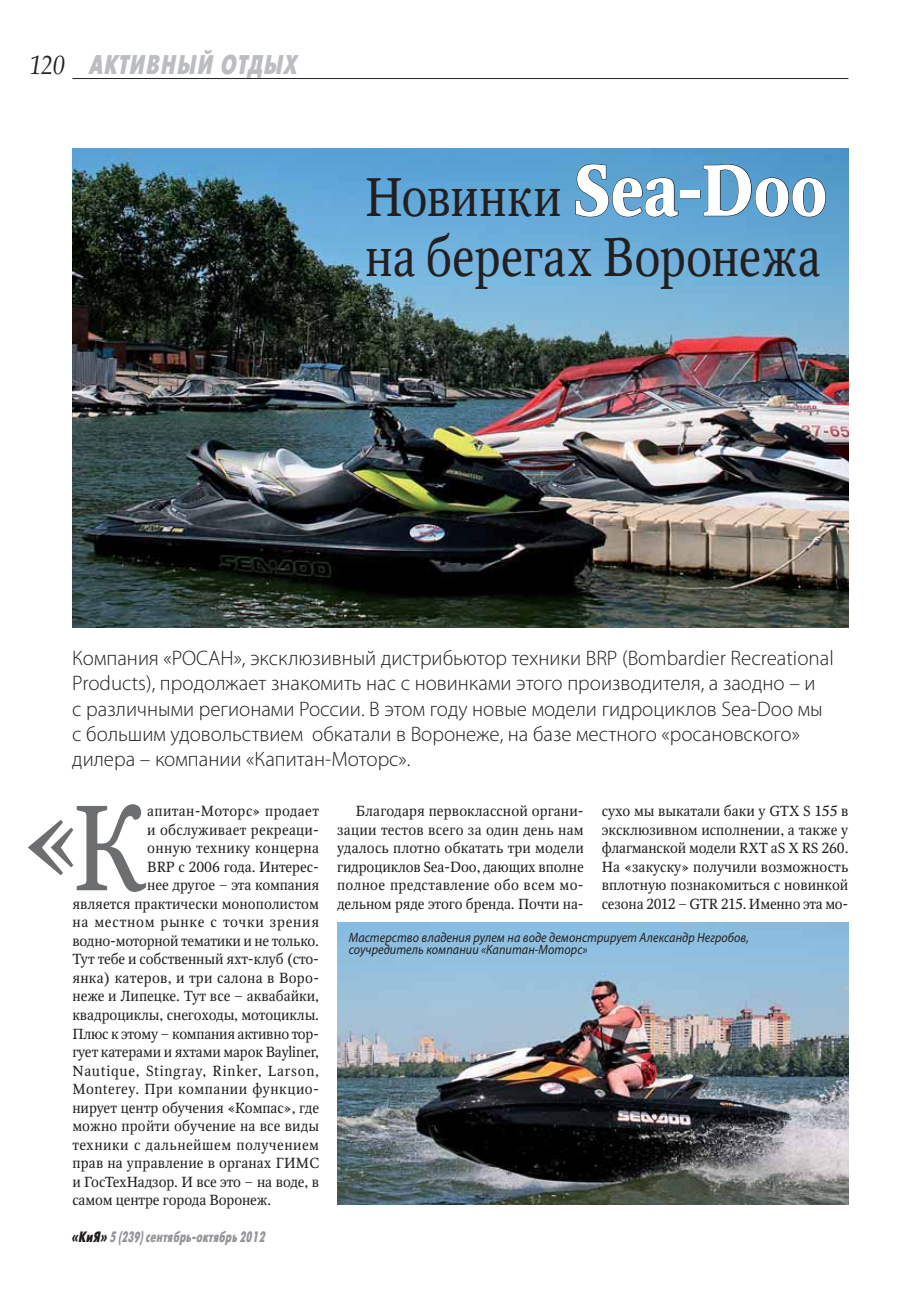
<style>
.page{position:relative;width:919px;height:1289px;background:#fff}
.page>*{position:absolute;margin:0;border:0;box-sizing:border-box;transform-origin:0 0}
.t1{font:120.45px "Octava C";color:#6d6e70;scale:.9 1}
.t2{font:54px/60px "Octava C";color:#231f20;scale:.9 1}
.t3{font:italic 27px "Futuris X Cond C";color:#bbbdc0}
.t4{font:300 21px/25.2px "Myriad Pro";color:#231f20}
.t5{font:italic 15px "Futuris X Cond C";color:#939598;scale:.9 1}
.t6{font:14.55px/18.6px "Octava C";letter-spacing:.005em;color:#231f20;text-align:justify}
.t7{font:14.55px "Octava C";letter-spacing:-.015em;color:#231f20}
.t8{font:14.55px "Octava C";letter-spacing:.05em;color:#231f20}
.t9{font:14.55px "Octava C";letter-spacing:.035em;color:#231f20}
.t10{font:14.55px "Octava C";letter-spacing:.03em;color:#231f20}
.t11{font:italic 13.5px/12.1px "Myriad Pro";letter-spacing:.005em;color:#231f20;scale:.9 1}
.s1{font-family:"Palatino Linotype";color:#231f20}
.s2{font-weight:700;font-size:72px}
.s3{font-weight:700;font-size:72px;color:#fff}
.s4{color:#231f20}
</style>
<div class="page">
<hr style="left:72px;top:78px;width:776px;height:1px;background:#231f20">
<img style="left:337px;top:923px;width:511px;height:281px">
<img style="left:72px;top:149px;width:776px;height:478px">
<h3 class="t3" style="left:30px;top:49px;width:273px"><span class="s1">120</span> АКТИВНЫЙ ОТДЫХ</h3>
<h2 class="t2" style="left:365px;top:167px;width:515px">Новинки <span class="s2">S</span><span class="s3">ea-Doo </span>на берегах Воронежа</h2>
<p class="t4" style="left:72px;top:645px;width:763px">Компания «РОСАН», эксклюзивный дистрибьютор техники BRP (Bombardier Recreational Products), продолжает знакомить нас с новинками этого производителя, а заодно – и<br>с различными регионами России. В этом году новые модели гидроциклов Sea-Doo мы с большим удовольствием обкатали в Воронеже, на базе местного «росановского» дилера – компании «Капитан-Моторс».</p>
<h1 class="t1" style="left:72px;top:778px;width:86px">К</h1>
<p class="t6" style="left:147px;top:801px;width:173px">апитан-Моторс» продает</p>
<h1 class="t1" style="left:21px;top:766px;width:67px">«</h1>
<p class="t6" style="left:147px;top:820px;width:173px">и обслуживает рекреаци-</p>
<p class="t6" style="left:147px;top:838px;width:173px">онную технику концерна</p>
<p class="t6" style="left:147px;top:857px;width:173px">BRP с 2006 года. Интерес-</p>
<p class="t6" style="left:147px;top:875px;width:173px">нее другое – эта компания</p>
<p class="t6" style="left:72px;top:894px;width:248px">является практически монополистом</p>
<p class="t8" style="left:72px;top:913px;width:248px">на местном рынке с точки зрения</p>
<p class="t7" style="left:72px;top:932px;width:248px">водно-моторной тематики и не только.</p>
<p class="t6" style="left:72px;top:950px;width:248px">Тут тебе и собственный яхт-клуб (сто-</p>
<p class="t6" style="left:72px;top:968px;width:248px">янка) катеров, и три салона в Воро-</p>
<p class="t6" style="left:72px;top:987px;width:248px">неже и Липецке. Тут все – аквабайки,</p>
<p class="t6" style="left:72px;top:1005px;width:248px">квадроциклы, снегоходы, мотоциклы.</p>
<p class="t7" style="left:72px;top:1024px;width:248px">Плюс к этому – компания активно тор-</p>
<p class="t6" style="left:72px;top:1042px;width:248px">гует катерами и яхтами марок Bayliner,</p>
<p class="t8" style="left:72px;top:1062px;width:248px">Nautique, Stingray, Rinker, Larson,</p>
<p class="t9" style="left:72px;top:1080px;width:248px">Monterey. При компании функцио-</p>
<p class="t6" style="left:72px;top:1098px;width:248px">нирует центр обучения «Компас», где</p>
<p class="t6" style="left:72px;top:1116px;width:248px">можно пройти обучение на все виды</p>
<p class="t10" style="left:72px;top:1136px;width:248px">техники с дальнейшем получением</p>
<p class="t6" style="left:72px;top:1153px;width:248px">прав на управление в органах ГИМС</p>
<p class="t6" style="left:72px;top:1172px;width:248px">и ГосТехНадзор. И все это – на воде, в</p>
<p class="t6" style="left:72px;top:1190px;width:200px">самом центре города Воронеж.</p>
<p class="t5" style="left:71px;top:1228px;width:220px"><span class="s4">«КиЯ»</span> 5 (239)сентябрь-октябрь 2012</p>
<p class="t6" style="left:337px;top:801px;width:248px;text-indent:19px">Благодаря первоклассной органи&shy;зации тестов всего за один день нам удалось плотно обкатать три модели гидроциклов Sea-Doo, дающих вполне полное представление обо всем мо&shy;дельном ряде этого бренда. Почти на-</p>
<p class="t6" style="left:601px;top:801px;width:248px">сухо мы выкатали баки у GTX S 155 в эксклюзивном исполнении, а также у флагманской модели RXT aS X RS 260.<br>На «закуску» получили возможность вплотную познакомиться с новинкой</p>
<p class="t7" style="left:601px;top:895px;width:248px">сезона 2012 – GTR 215. Именно эта мо-</p>
<p class="t11" style="left:349px;top:930px;width:446px">Мастерство владения рулем на воде демонстрирует Александр Негробов, соучредитель компании «Капитан-Моторс»</p>
</div>
